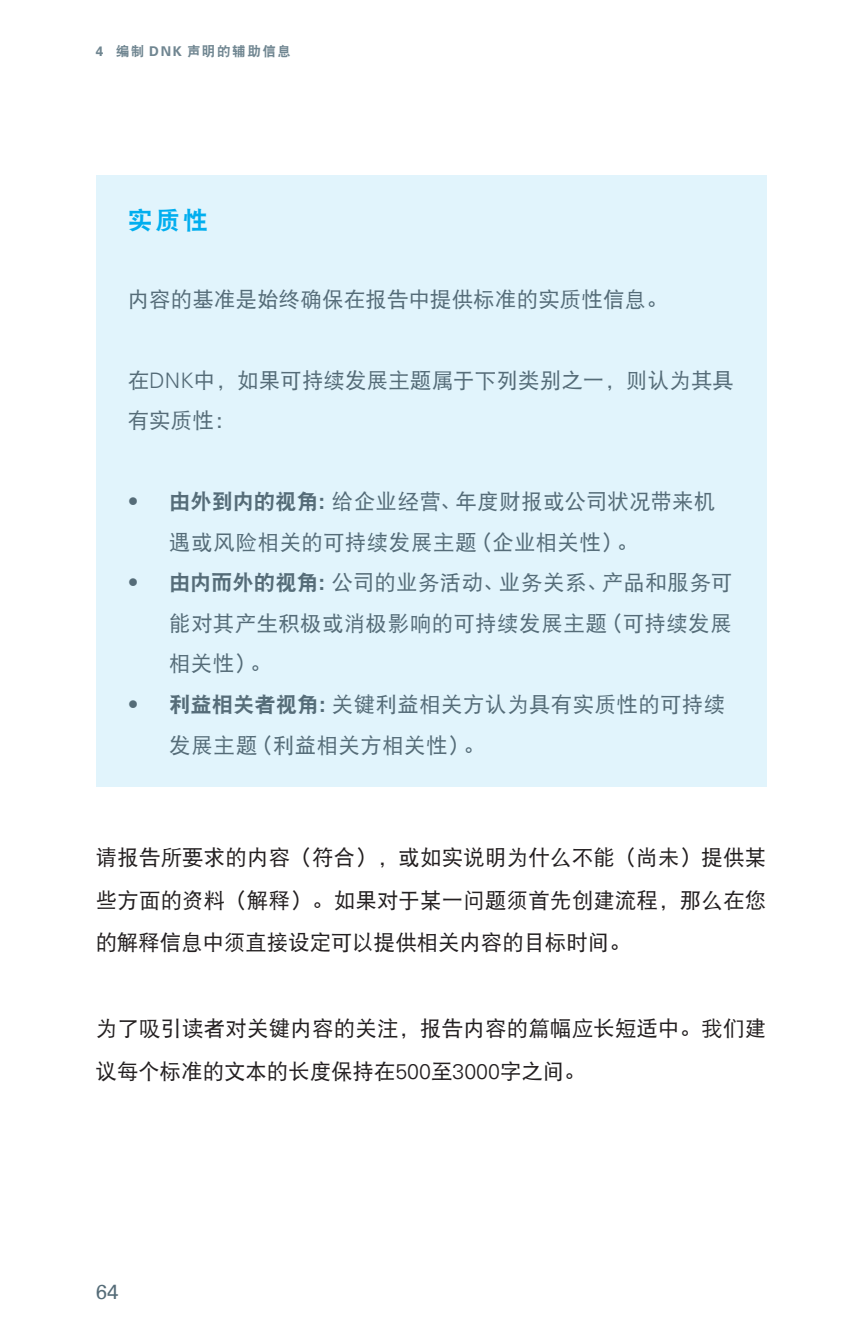
<style>
.page{position:relative;width:862px;height:1340px;background:#fff}
.page>*{position:absolute;margin:0;border:0;box-sizing:border-box;transform-origin:0 0}
.t1{font:24.75px "DFP Hei W9";color:#00aeef}
.t2{font:21.38px/40.5px "DFP Hei W5";letter-spacing:.015em;color:#556c78}
.t3{font:21.38px/42.8px "DFP Hei W5";letter-spacing:.01em;color:#231f20;text-align:justify}
.t4{font:20.25px "Univers Com 55 Roman";color:#556c78}
.t5{font:13.5px "DFP Hei W9";letter-spacing:.12em;color:#708691}
.s1{font-family:"Univers Com 65";font-weight:700}
.s2{font-family:"Univers Com 45";font-weight:300}
.s3{font-family:"DFP Hei W9"}
</style>
<div class="page">
<div style="left:96px;top:175px;width:669px;height:612px;background:#e1f4fc"></div>
<p class="t5" style="left:96px;top:45px;width:197px"><span class="s1">4</span> 编制 <span class="s1">DNK</span> 声明的辅助信息</p>
<p class="t1" style="left:128px;top:207px;width:82px">实质性</p>
<p class="t2" style="left:128px;top:278px;width:541px">内容的基准是始终确保在报告中提供标准的实质性信息。</p>
<p class="t2" style="left:128px;top:359px;width:607px">在<span class="s2">DNK</span>中，如果可持续发展主题属于下列类别之一，则认为其具有实质性：</p>
<p class="t2" style="left:169px;top:481px;width:547px;text-indent:-41px"><span class="s2">•</span> <span class="s3">由外到内的视角：</span>给企业经营、年度财报或公司状况带来机遇或风险相关的可持续发展主题（企业相关性）。</p>
<p class="t2" style="left:169px;top:562px;width:564px;text-align:justify;text-indent:-41px"><span class="s2">•</span> <span class="s3">由内而外的视角：</span>公司的业务活动、业务关系、产品和服务可能对其产生积极或消极影响的可持续发展主题（可持续发展相关性）。</p>
<p class="t2" style="left:169px;top:683px;width:557px;text-indent:-41px"><span class="s2">•</span> <span class="s3">利益相关者视角：</span>关键利益相关方认为具有实质性的可持续发展主题（利益相关方相关性）。</p>
<p class="t3" style="left:96px;top:835px;width:671px">请报告所要求的内容（符合），或如实说明为什么不能（尚未）提供某些方面的资料（解释）。如果对于某一问题须首先创建流程，那么在您的解释信息中须直接设定可以提供相关内容的目标时间。</p>
<p class="t3" style="left:96px;top:1006px;width:671px">为了吸引读者对关键内容的关注，报告内容的篇幅应长短适中。我们建议每个标准的文本的长度保持在<span class="s2">500</span>至<span class="s2">3000</span>字之间。</p>
<p class="t4" style="left:96px;top:1279px;width:24px">64</p>
</div>
